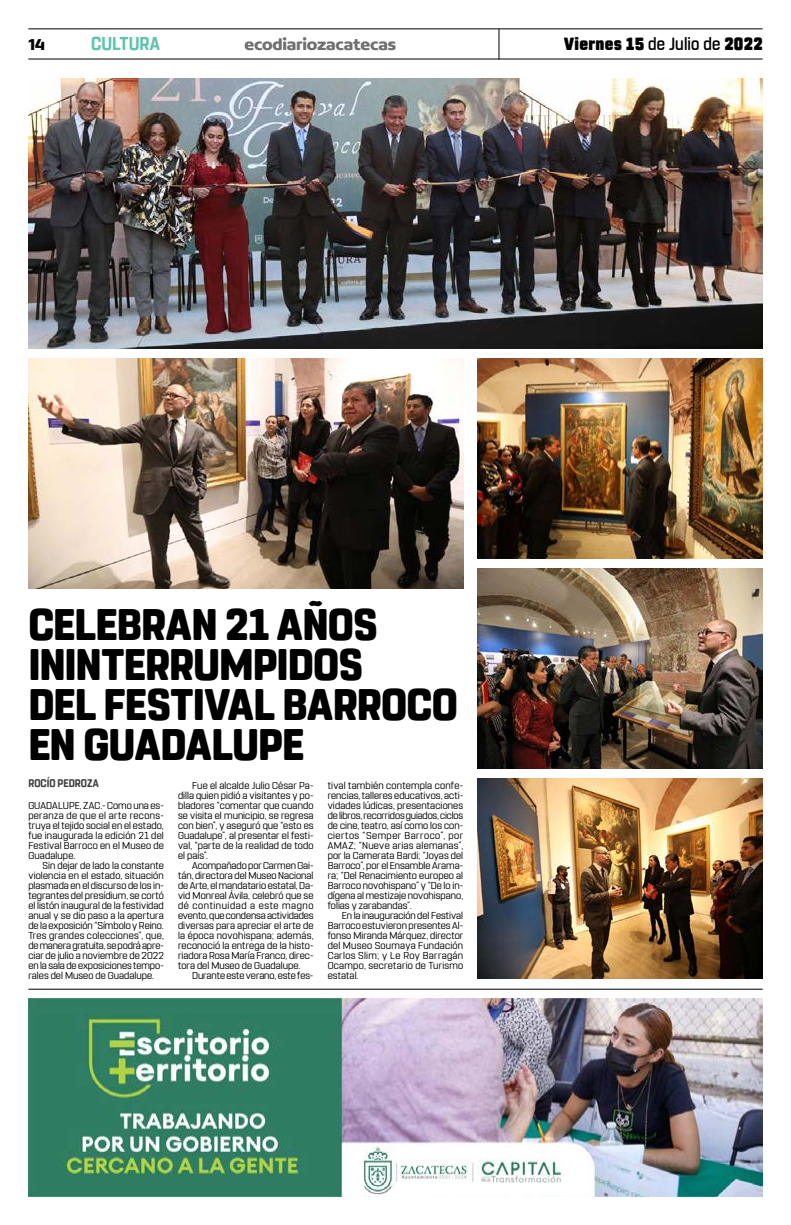
<style>
.page{position:relative;width:791px;height:1225px;background:#fff}
.page>*{position:absolute;margin:0;border:0;box-sizing:border-box;transform-origin:0 0}
.t1{font:800 44px/40px "Rohn Rounded";letter-spacing:-.02em;color:#000;scale:.95 1}
.t2{font:700 18.6px "Rohn Rounded";letter-spacing:-.01em;color:#5ec4af;scale:.91 1}
.t3{font:900 17.6px "Rohn Rounded";letter-spacing:.02em;color:#000;scale:.91 1}
.t4{font:700 16.9px "Concord";letter-spacing:-.01em;color:#706f6f}
.t5{font:700 16.9px "Concord";color:#000}
.t6{font:700 11px "Rohn Rounded";letter-spacing:.005em;color:#3d3d3d;scale:.91 1}
.t7{font:10px/10px "Rohn Rounded";letter-spacing:.01em;color:#000;text-align:justify}
.s1{font-weight:500}
</style>
<div class="page">
<hr style="left:28px;top:28px;width:735px;height:1px;background:#000">
<hr style="left:28px;top:59px;width:735px;height:1px;background:#000">
<hr style="left:498px;top:29px;width:1px;height:31px;background:#000">
<img style="left:28px;top:998px;width:734px;height:198px">
<hr style="left:28px;top:988px;width:735px;height:1px;background:#000">
<img style="left:28px;top:78px;width:735px;height:270px">
<img style="left:477px;top:778px;width:286px;height:200px">
<img style="left:477px;top:358px;width:286px;height:200px">
<img style="left:28px;top:358px;width:435px;height:230px">
<img style="left:477px;top:568px;width:286px;height:200px">
<h3 class="t5" style="left:28px;top:34px;width:18px">14</h3>
<h2 class="t2" style="left:91px;top:32px;width:77px">CULTURA</h2>
<h3 class="t4" style="left:244px;top:34px;width:153px">ecodiariozacatecas</h3>
<h3 class="t3" style="left:564px;top:33px;width:220px">Viernes 15 <span class="s1">de Julio de</span> 2022</h3>
<h1 class="t1" style="left:28px;top:605px;width:454px">CELEBRAN 21 AÑOS<br>ININTERRUMPIDOS<br>DEL FESTIVAL BARROCO<br>EN GUADALUPE</h1>
<p class="t6" style="left:28px;top:776px;width:79px">ROCÍO PEDROZA</p>
<p class="t7" style="left:28px;top:800px;width:137px">GUADALUPE, ZAC.- Como una es&shy;peranza de que el arte recons&shy;truya el tejido social en el estado, fue inaugurada la edición 21 del Festival Barroco en el Museo de Guadalupe.</p>
<p class="t7" style="left:28px;top:860px;width:137px;text-indent:14px">Sin dejar de lado la constante violencia en el estado, situación plasmada en el discurso de los in&shy;tegrantes del presídium, se cortó el listón inaugural de la festividad anual y se dio paso a la apertura de la exposición “Símbolo y Reino.<br>Tres grandes colecciones”, que, de manera gratuita, se podrá apre&shy;ciar de julio a noviembre de 2022 en la sala de exposiciones tempo&shy;rales del Museo de Guadalupe.</p>
<p class="t7" style="left:178px;top:780px;width:137px;text-indent:14px">Fue el alcalde Julio César Pa&shy;dilla quien pidió a visitantes y po&shy;bladores “comentar que cuando se visita el municipio, se regresa con bien”, y aseguró que “esto es Guadalupe”, al presentar el festi&shy;val, “parte de la realidad de todo el país”.</p>
<p class="t7" style="left:178px;top:860px;width:137px;text-indent:14px">Acompañado por Carmen Gai&shy;tán, directora del Museo Nacional de Arte, el mandatario estatal, Da&shy;vid Monreal Ávila, celebró que se dé continuidad a este magno evento, que condensa actividades diversas para apreciar el arte de la época novohispana; además, reconoció la entrega de la histo&shy;riadora Rosa María Franco, direc&shy;tora del Museo de Guadalupe.</p>
<p class="t7" style="left:192px;top:970px;width:123px">Durante este verano, este fes-</p>
<p class="t7" style="left:328px;top:780px;width:137px">tival también contempla confe&shy;rencias, talleres educativos, acti&shy;vidades lúdicas, presentaciones de libros, recorridos guiados, ciclos de cine, teatro, así como los con&shy;ciertos “Semper Barroco”, por AMAZ; “Nueve arias alemanas”, por la Camerata Bardi; “Joyas del Barroco”, por el Ensamble Arama&shy;ra; “Del Renacimiento europeo al Barroco novohispano” y “De lo in&shy;dígena al mestizaje novohispano, folias y zarabandas”.</p>
<p class="t7" style="left:328px;top:910px;width:137px;text-indent:14px">En la inauguración del Festival Barroco estuvieron presentes Al&shy;fonso Miranda Márquez, director del Museo Soumaya Fundación Carlos Slim; y Le Roy Barragán Ocampo, secretario de Turismo estatal.</p>
</div>
